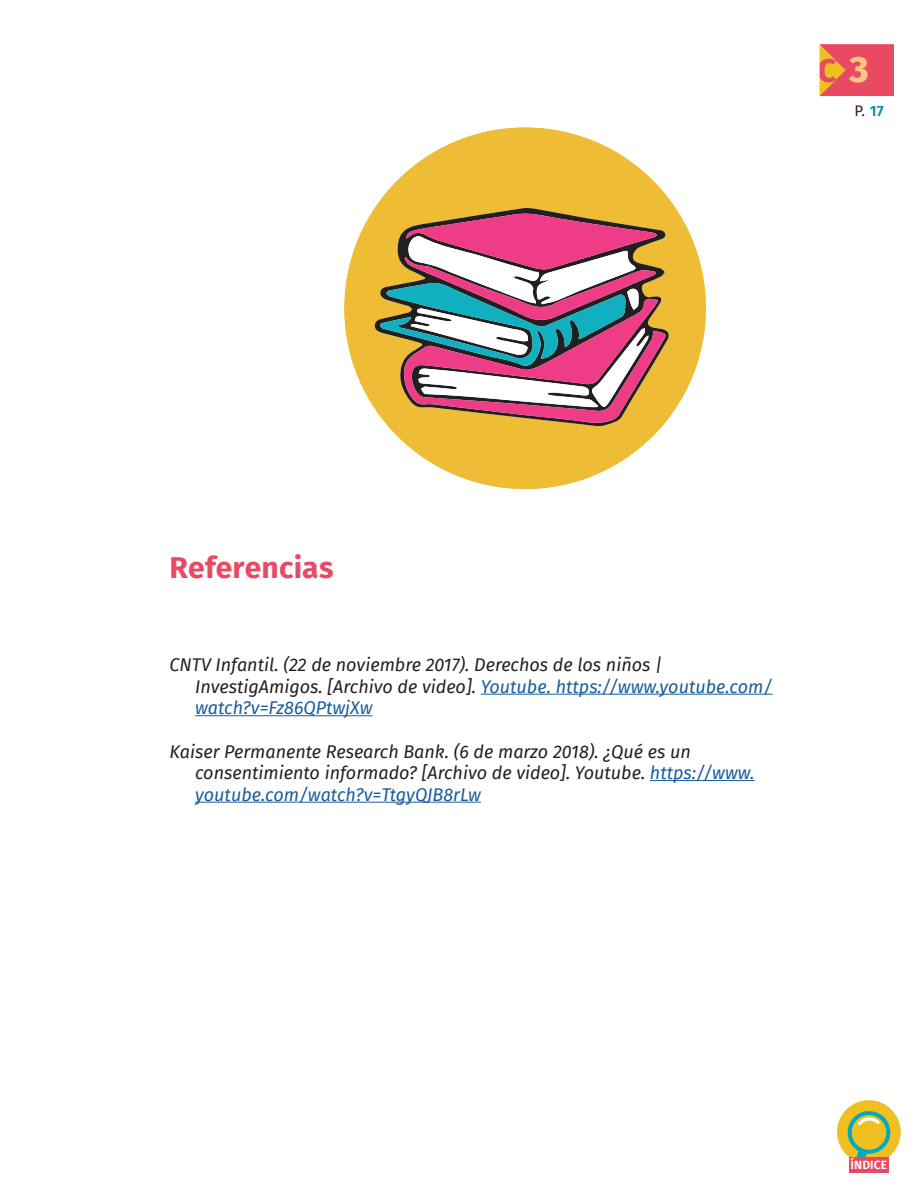
<style>
.page{position:relative;width:918px;height:1188px;background:#fff}
.page>*{position:absolute;margin:0;border:0;box-sizing:border-box;transform-origin:0 0}
.t1{font:800 36.6px "Fira Sans";color:#fbc684}
.Subtítulo{font:700 30px "Fira Sans";letter-spacing:.005em;color:#e94963}
.referencias{font:italic 18px/21.6px "Fira Sans";color:#231f20}
.t2{font:15px "Fira Sans";color:#231f20}
.t3{font:600 12px "Fira Sans";letter-spacing:.01em;color:#fff}
.s1{font-weight:600;color:#0a8d9f}
.s2{color:#175d9e}
</style>
<div class="page">
<div style="left:820px;top:44px;width:74px;height:52px;background:#e94963"></div>
<svg style="left:820px;top:44px;width:26px;height:52px"></svg>
<div style="left:837px;top:1100px;width:64px;height:64px;background:#f0bf21;border-radius:50%"></div>
<svg style="left:846px;top:1109px;width:45px;height:48px"></svg>
<div style="left:849px;top:1157px;width:40px;height:16px;background:#e94963"></div>
<hr style="left:481px;top:694px;width:292px;height:1px;background:#175d9e">
<hr style="left:195px;top:715px;width:178px;height:1px;background:#175d9e">
<hr style="left:650px;top:780px;width:105px;height:1px;background:#175d9e">
<hr style="left:195px;top:802px;width:286px;height:1px;background:#175d9e">
<div style="left:344px;top:128px;width:362px;height:361px;background:#eebd35;border-radius:50%"></div>
<svg style="left:375px;top:208px;width:296px;height:220px"></svg>
<svg style="left:379px;top:213px;width:288px;height:212px"></svg>
<h1 class="t1" style="left:850px;top:37px;width:21px">3</h1>
<p class="t2" style="left:855px;top:99px;width:31px">P. <span class="s1">17</span></p>
<p class="Subtítulo" style="left:170px;top:542px;width:166px">Referencias</p>
<p class="referencias" style="left:195px;top:654px;width:579px;text-indent:-26px">CNTV Infantil. (22 de noviembre 2017). Derechos de los niños |<br>InvestigAmigos. [Archivo de video]. <span class="s2">Youtube. https://www.youtube.com/ watch?v=Fz86QPtwjXw</span></p>
<p class="referencias" style="left:195px;top:740px;width:561px;text-indent:-26px">Kaiser Permanente Research Bank. (6 de marzo 2018). ¿Qué es un consentimiento informado? [Archivo de video]. Youtube. <span class="s2">https://www. youtube.com/watch?v=TtgyQJB8rLw</span></p>
<p class="t3" style="left:851px;top:1155px;width:38px">ÍNDICE</p>
</div>
